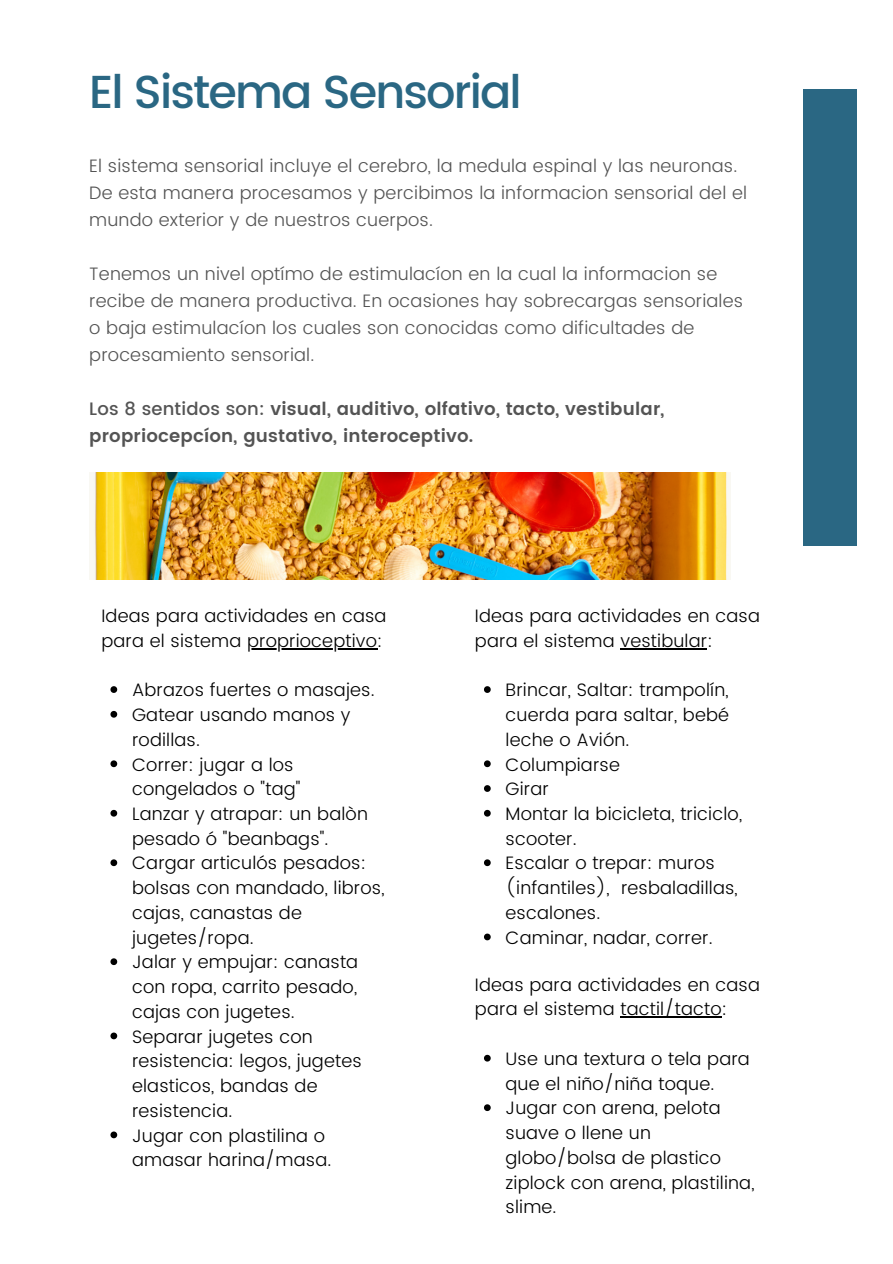
<style>
.page{position:relative;width:893px;height:1264px;background:#fff}
.page>*{position:absolute;margin:0;border:0;box-sizing:border-box;transform-origin:0 0}
.t1{font:500 46.2px "Poppins";letter-spacing:-.04em;color:#2a6783}
.t2{font:300 18px/24.8px "Poppins";letter-spacing:.01em;color:#000}
.t3{font:300 18px/27px "Poppins";letter-spacing:.01em;color:#545454}
.t4{font:600 18px/27px "Poppins";letter-spacing:.01em;color:#545454}
.s1{font-weight:500}
</style>
<div class="page">
<div style="left:803px;top:89px;width:54px;height:457px;background:#2a6783"></div>
<img style="left:89px;top:473px;width:641px;height:106px">
<svg style="left:110px;top:686px;width:7px;height:7px"></svg>
<svg style="left:110px;top:711px;width:7px;height:6px"></svg>
<svg style="left:110px;top:760px;width:7px;height:7px"></svg>
<svg style="left:110px;top:809px;width:7px;height:7px"></svg>
<svg style="left:110px;top:859px;width:7px;height:7px"></svg>
<svg style="left:110px;top:958px;width:7px;height:7px"></svg>
<svg style="left:110px;top:1032px;width:7px;height:7px"></svg>
<svg style="left:110px;top:1131px;width:7px;height:7px"></svg>
<hr style="left:247px;top:648px;width:130px;height:1px;background:#000">
<svg style="left:484px;top:686px;width:6px;height:7px"></svg>
<svg style="left:484px;top:760px;width:6px;height:7px"></svg>
<svg style="left:484px;top:785px;width:6px;height:7px"></svg>
<svg style="left:484px;top:809px;width:6px;height:7px"></svg>
<svg style="left:484px;top:859px;width:6px;height:7px"></svg>
<svg style="left:484px;top:933px;width:6px;height:7px"></svg>
<hr style="left:620px;top:648px;width:87px;height:1px;background:#000">
<svg style="left:484px;top:1054px;width:6px;height:7px"></svg>
<svg style="left:484px;top:1104px;width:6px;height:7px"></svg>
<hr style="left:620px;top:1016px;width:101px;height:1px;background:#000">
<h1 class="t1" style="left:89px;top:65px;width:434px">El Sistema Sensorial</h1>
<p class="t3" style="left:89px;top:152px;width:659px">El sistema sensorial incluye el cerebro, la medula espinal y las neuronas.<br>De esta manera procesamos y percibimos la informacion sensorial del el mundo exterior y de nuestros cuerpos.</p>
<p class="t3" style="left:89px;top:260px;width:655px">Tenemos un nivel optímo de estimulacíon en la cual la informacion se recibe de manera productiva. En ocasiones hay sobrecargas sensoriales o baja estimulacíon los cuales son conocidas como dificultades de procesamiento sensorial.</p>
<p class="t4" style="left:89px;top:395px;width:576px"><span class="s1">Los 8 sentidos son:</span> visual, auditivo, olfativo, tacto, vestibular, propriocepcíon, gustativo, interoceptivo.</p>
<p class="t2" style="left:101px;top:603px;width:286px">Ideas para actividades en casa para el sistema proprioceptivo:</p>
<p class="t2" style="left:132px;top:677px;width:254px">Abrazos fuertes o masajes.<br>Gatear usando manos y rodillas.<br>Correr: jugar a los congelados o "tag"<br>Lanzar y atrapar: un balòn pesado ó "beanbags".<br>Cargar articulós pesados: bolsas con mandado, libros, cajas, canastas de jugetes/ropa.<br>Jalar y empujar: canasta con ropa, carrito pesado, cajas con jugetes.<br>Separar jugetes con resistencia: legos, jugetes elasticos, bandas de resistencia.<br>Jugar con plastilina o amasar harina/masa.</p>
<p class="t2" style="left:475px;top:603px;width:286px">Ideas para actividades en casa para el sistema vestibular:</p>
<p class="t2" style="left:505px;top:677px;width:238px">Brincar, Saltar: trampolín, cuerda para saltar, bebé leche o Avión.<br>Columpiarse<br>Girar<br>Montar la bicicleta, triciclo, scooter.<br>Escalar o trepar: muros (infantiles), resbaladillas, escalones.<br>Caminar, nadar, correr.</p>
<p class="t2" style="left:475px;top:972px;width:286px">Ideas para actividades en casa para el sistema tactil/tacto:</p>
<p class="t2" style="left:505px;top:1046px;width:250px">Use una textura o tela para que el niño/niña toque.<br>Jugar con arena, pelota suave o llene un globo/bolsa de plastico ziplock con arena, plastilina, slime.</p>
</div>
